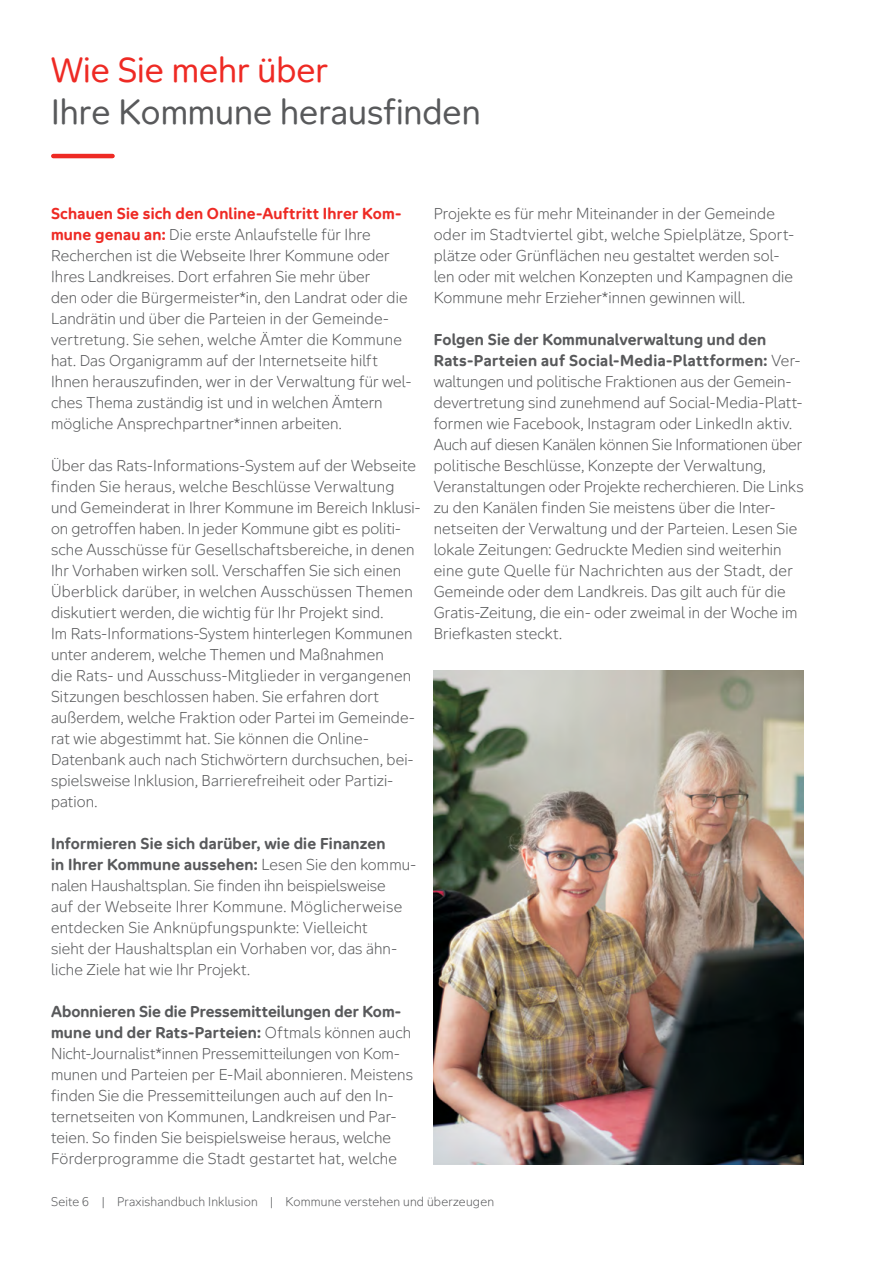
<style>
.page{position:relative;width:893px;height:1263px;background:#fff}
.page>*{position:absolute;margin:0;border:0;box-sizing:border-box;transform-origin:0 0}
.t1{font:33px/42px "Aktion Mensch";color:#58595b}
.t2{font:300 15px/21px "Aktion Mensch";letter-spacing:.005em;color:#58595b}
.t3{font:300 12px "Aktion Mensch";letter-spacing:.015em;color:#58595b}
.s1{color:#ee2a24}
.s2{font-style:inherit}
.s3{font-weight:700;color:#ee2a24}
.s4{font-weight:700}
</style>
<div class="page">
<hr style="left:53px;top:154px;width:60px;height:4px;background:#ee2a24">
<img style="left:434px;top:671px;width:370px;height:493px">
<h1 class="t1" style="left:51px;top:48px;width:431px"><span class="s1">Wie Sie mehr über<br></span>Ihre Kommune heraus<span class="s2">finden</span></h1>
<p class="t2" style="left:51px;top:203px;width:362px"><span class="s3">Schauen Sie sich den Online-Auftritt Ihrer Kom&shy;mune genau an:</span> Die erste Anlaufstelle für Ihre Recherchen ist die Webseite Ihrer Kommune oder Ihres Landkreises. Dort erfahren Sie mehr über<br>den oder die Bürgermeister*in, den Landrat oder die Landrätin und über die Parteien in der Gemeinde&shy;vertretung. Sie sehen, welche Ämter die Kommune hat. Das Organigramm auf der Internetseite hilft Ihnen herauszufinden, wer in der Verwaltung für wel&shy;ches Thema zuständig ist und in welchen Ämtern mögliche Ansprechpartner*innen arbeiten.</p>
<p class="t2" style="left:51px;top:455px;width:371px">Über das Rats-Informations-System auf der Webseite finden Sie heraus, welche Beschlüsse Verwaltung und Gemeinderat in Ihrer Kommune im Bereich Inklusi&shy;on getroffen haben. In jeder Kommune gibt es politi&shy;sche Ausschüsse für Gesellschaftsbereiche, in denen Ihr Vorhaben wirken soll. Verschaffen Sie sich einen Überblick darüber, in welchen Ausschüssen Themen diskutiert werden, die wichtig für Ihr Projekt sind.<br>Im Rats-Informations-System hinterlegen Kommunen unter anderem, welche Themen und Maßnahmen<br>die Rats- und Ausschuss-Mitglieder in vergangenen Sitzungen beschlossen haben. Sie erfahren dort außerdem, welche Fraktion oder Partei im Gemeinde&shy;rat wie abgestimmt hat. Sie können die Online-Datenbank auch nach Stichwörtern durchsuchen, bei&shy;spielsweise Inklusion, Barrierefreiheit oder Partizi&shy;pation.</p>
<p class="t2" style="left:51px;top:833px;width:367px"><span class="s4">Informieren Sie sich darüber, wie die Finanzen<br>in Ihrer Kommune aussehen:</span> Lesen Sie den kommu&shy;nalen Haushaltsplan. Sie finden ihn beispielsweise<br>auf der Webseite Ihrer Kommune. Möglicherweise entdecken Sie Anknüpfungspunkte: Vielleicht<br>sieht der Haushaltsplan ein Vorhaben vor, das ähn&shy;liche Ziele hat wie Ihr Projekt.</p>
<p class="t2" style="left:51px;top:1001px;width:363px"><span class="s4">Abonnieren Sie die Pressemitteilungen der Kom&shy;mune und der Rats-Parteien:</span> Oftmals können auch Nicht-Journalist*innen Pressemitteilungen von Kom&shy;munen und Parteien per E-Mail abonnieren. Meistens finden Sie die Pressemitteilungen auch auf den In&shy;ternetseiten von Kommunen, Landkreisen und Par&shy;teien. So finden Sie beispielsweise heraus, welche Förderprogramme die Stadt gestartet hat, welche</p>
<p class="t2" style="left:434px;top:203px;width:362px">Projekte es für mehr Miteinander in der Gemeinde oder im Stadtviertel gibt, welche Spielplätze, Sport&shy;plätze oder Grünflächen neu gestaltet werden sol&shy;len oder mit welchen Konzepten und Kampagnen die Kommune mehr Erzieher*innen gewinnen will.</p>
<p class="t2" style="left:434px;top:329px;width:371px"><span class="s4">Folgen Sie der Kommunalverwaltung und den Rats-Parteien auf Social-Media-Plattformen:</span> Ver&shy;waltungen und politische Fraktionen aus der Gemein&shy;devertretung sind zunehmend auf Social-Media-Platt&shy;formen wie Facebook, Instagram oder LinkedIn aktiv.<br>Auch auf diesen Kanälen können Sie Informationen über politische Beschlüsse, Konzepte der Verwaltung, Veranstaltungen oder Projekte recherchieren. Die Links zu den Kanälen finden Sie meistens über die Inter&shy;netseiten der Verwaltung und der Parteien. Lesen Sie lokale Zeitungen: Gedruckte Medien sind weiterhin eine gute Quelle für Nachrichten aus der Stadt, der Gemeinde oder dem Landkreis. Das gilt auch für die Gratis-Zeitung, die ein- oder zweimal in der Woche im Briefkasten steckt.</p>
<p class="t3" style="left:51px;top:1194px;width:445px">Seite 6 | Praxishandbuch Inklusion | Kommune verstehen und überzeugen</p>
</div>
